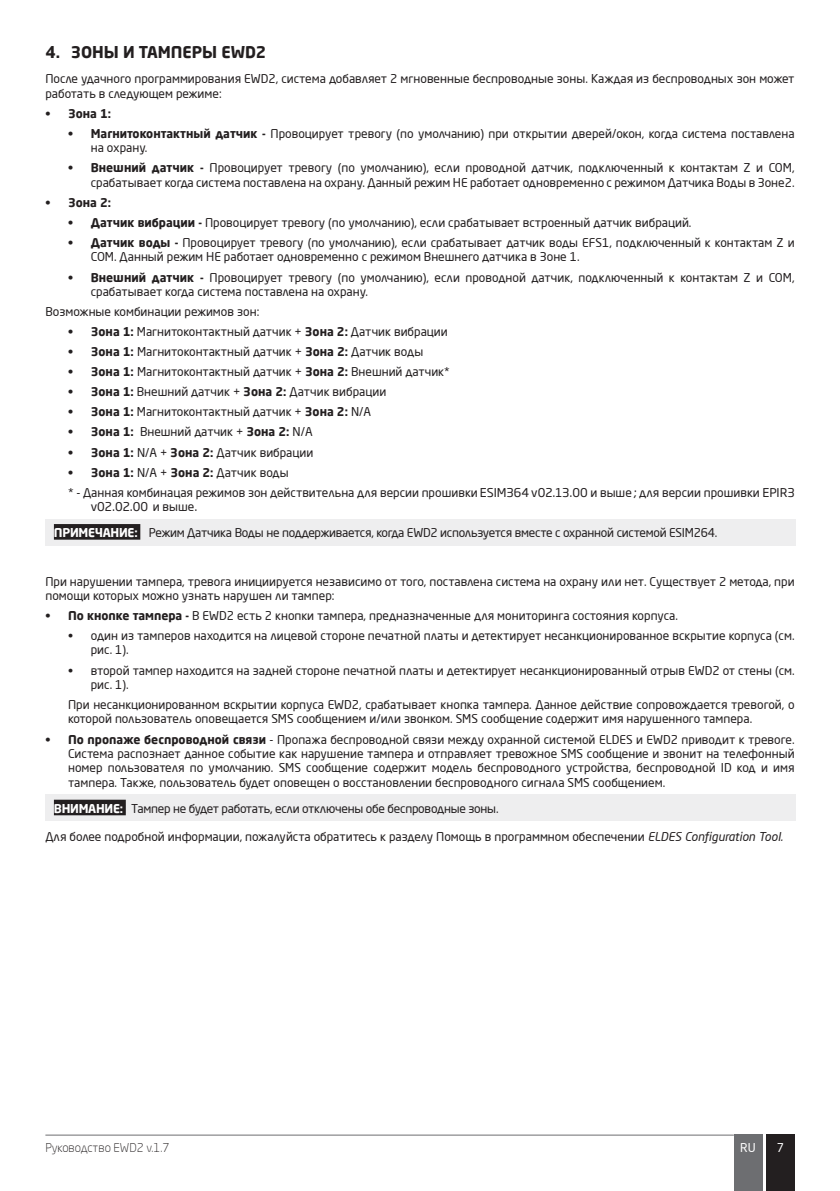
<style>
.page{position:relative;width:840px;height:1191px;background:#fff}
.page>*{position:absolute;margin:0;border:0;box-sizing:border-box;transform-origin:0 0}
.t1{font:700 16px "Neo Sans Pro";color:#231f20}
.t2{font:12px/14.4px "Neo Sans Pro";color:#231f20}
.t3{font:12px "Neo Sans Pro";letter-spacing:-.02em;color:#231f20}
.t4{font:300 12px "Neo Sans Pro";color:#231f20}
.t5{font:12px "Soho Gothic Pro";color:#231f20}
.t6{font:700 12px "Neo Sans Pro";color:#231f20}
.t7{font:12px "Neo Sans Pro";color:#fff}
.s1{font-weight:700}
.s2{font-family:"Soho Gothic Pro"}
.s3{font-family:"Neo Sans Pro"}
.s4{font-weight:700;color:#fff}
.s5{font-style:italic}
</style>
<div class="page">
<div style="left:765px;top:1134px;width:29px;height:57px;background:#231f20"></div>
<div style="left:733px;top:1134px;width:28px;height:57px;background:#6d6e71"></div>
<hr style="left:45px;top:1134px;width:688px;height:1px;background:#6d6e71">
<div style="left:45px;top:519px;width:750px;height:26px;background:#eeeeef"></div>
<div style="left:54px;top:524px;width:86px;height:15px;background:#231f20"></div>
<div style="left:45px;top:795px;width:750px;height:26px;background:#eeeeef"></div>
<div style="left:54px;top:799px;width:72px;height:16px;background:#231f20"></div>
<h1 class="t1" style="left:45px;top:41px;width:222px">4. ЗОНЫ И ТАМПЕРЫ EWD2</h1>
<p class="t2" style="left:45px;top:72px;width:750px">После удачного программирования EWD2, система добавляет 2 мгновенные беспроводные зоны. Каждая из беспроводных зон может работать в следующем режиме:</p>
<p class="t6" style="left:45px;top:106px;width:67px">• Зона 1:</p>
<p class="t2" style="left:91px;top:126px;width:705px;text-indent:-23px"><span class="s1">• Магнитоконтактный датчик -</span> Провоцирует тревогу (по умолчанию) при открытии дверей/окон, когда система поставлена на охрану.</p>
<p class="t2" style="left:68px;top:161px;width:727px;text-align:right"><span class="s1">• Внешний датчик -</span> Провоцирует тревогу (по умолчанию), если проводной датчик, подключенный к контактам Z и COM, срабатывает когда система поставлена на охрану. Данный режим НЕ работает одновременно с режимом Датчика Воды в Зоне2.</p>
<p class="t6" style="left:45px;top:195px;width:67px">• Зона 2:</p>
<p class="t2" style="left:68px;top:215px;width:624px"><span class="s1">• Датчик вибрации -</span> Провоцирует тревогу (по умолчанию), если срабатывает встроенный датчик вибраций.</p>
<p class="t2" style="left:91px;top:235px;width:705px;text-indent:-23px"><span class="s1">• Датчик воды -</span> Провоцирует тревогу (по умолчанию), если срабатывает датчик воды EFS1, подключенный к контактам Z и<br>COM. Данный режим НЕ работает одновременно с режимом Внешнего датчика в Зоне 1.</p>
<p class="t2" style="left:91px;top:270px;width:705px;text-indent:-23px"><span class="s1">• Внешний датчик -</span> Провоцирует тревогу (по умолчанию), если проводной датчик, подключенный к контактам Z и COM, срабатывает когда система поставлена на охрану.</p>
<p class="t2" style="left:45px;top:304px;width:215px">Возможные комбинации режимов зон:</p>
<p class="t2" style="left:68px;top:324px;width:381px"><span class="s1">• Зона 1:</span> Магнитоконтактный датчик + <span class="s1">Зона 2:</span> Датчик вибрации</p>
<p class="t2" style="left:68px;top:344px;width:356px"><span class="s1">• Зона 1:</span> Магнитоконтактный датчик + <span class="s1">Зона 2:</span> Датчик воды</p>
<p class="t2" style="left:68px;top:364px;width:383px"><span class="s1">• Зона 1:</span> Магнитоконтактный датчик + <span class="s1">Зона 2:</span> Внешний датчик*</p>
<p class="t2" style="left:68px;top:384px;width:319px"><span class="s1">• Зона 1:</span> Внешний датчик + <span class="s1">Зона 2:</span> Датчик вибрации</p>
<p class="t2" style="left:68px;top:404px;width:304px"><span class="s1">• Зона 1:</span> Магнитоконтактный датчик + <span class="s1">Зона 2:</span> N/A</p>
<p class="t2" style="left:68px;top:425px;width:246px"><span class="s1">• Зона 1:</span> Внешний датчик + <span class="s1">Зона 2:</span> N/A</p>
<p class="t2" style="left:68px;top:445px;width:247px"><span class="s1">• Зона 1:</span> N/A + <span class="s1">Зона 2:</span> Датчик вибрации</p>
<p class="t2" style="left:68px;top:462px;width:727px;line-height:20px"><span class="s1">• Зона 1:</span> N/A + <span class="s1">Зона 2:</span> Датчик воды<br>* - Данная комбинацая режимов зон действительна для версии прошивки <span class="s2">ESIM364 v02.13.00</span> и выше <span class="s2">;</span> для версии прошивки <span class="s2">EPIR3</span></p>
<p class="t5" style="left:91px;top:502px;width:108px">v02.02.00 <span class="s3">и выше</span>.</p>
<p class="t3" style="left:54px;top:525px;width:664px"><span class="s4">ПРИМЕЧАНИЕ:</span> Режим Датчика Воды не поддерживается, когда EWD2 используется вместе с охранной системой ESIM264.</p>
<p class="t2" style="left:45px;top:574px;width:750px">При нарушении тампера, тревога инициируется независимо от того, поставлена система на охрану или нет. Существует 2 метода, при помощи которых можно узнать нарушен ли тампер:</p>
<p class="t2" style="left:45px;top:608px;width:633px"><span class="s1">• По кнопке тампера -</span> В EWD2 есть 2 кнопки тампера, предназначенные для мониторинга состояния корпуса.</p>
<p class="t2" style="left:91px;top:628px;width:705px;text-indent:-23px">• один из тамперов находится на лицевой стороне печатной платы и детектирует несанкционированное вскрытие корпуса (см. рис. 1).</p>
<p class="t2" style="left:91px;top:663px;width:705px;text-indent:-23px">• второй тампер находится на задней стороне печатной платы и детектирует несанкционированный отрыв EWD2 от стены (см. рис. 1).</p>
<p class="t2" style="left:68px;top:697px;width:727px">При несанкционированном вскрытии корпуса EWD2, срабатывает кнопка тампера. Данное действие сопровождается тревогой, о которой пользователь оповещается SMS сообщением и/или звонком. SMS сообщение содержит имя нарушенного тампера.</p>
<p class="t2" style="left:68px;top:731px;width:727px;text-align:justify;text-indent:-23px"><span class="s1">• По пропаже беспроводной связи</span> - Пропажа беспроводной связи между охранной системой ELDES и EWD2 приводит к тревоге.<br>Система распознает данное событие как нарушение тампера и отправляет тревожное SMS сообщение и звонит на телефонный номер пользователя по умолчанию. SMS сообщение содержит модель беспроводного устройства, беспроводной ID код и имя тампера. Также, пользователь будет оповещен о восстановлении беспроводного сигнала SMS сообщением.</p>
<p class="t3" style="left:54px;top:800px;width:446px"><span class="s4">ВНИМАНИЕ:</span> Тампер не будет работать, если отключены обе беспроводные зоны.</p>
<p class="t2" style="left:45px;top:829px;width:738px">Для более подробной информации, пожалуйста обратитесь к разделу Помощь в программном обеспечении <span class="s5">ELDES Configuration Tool.</span></p>
<p class="t4" style="left:45px;top:1140px;width:125px">Руководство EWD2 v.1.7</p>
<p class="t7" style="left:739px;top:1140px;width:17px">RU</p>
<p class="t7" style="left:776px;top:1139px;width:9px">7</p>
</div>
